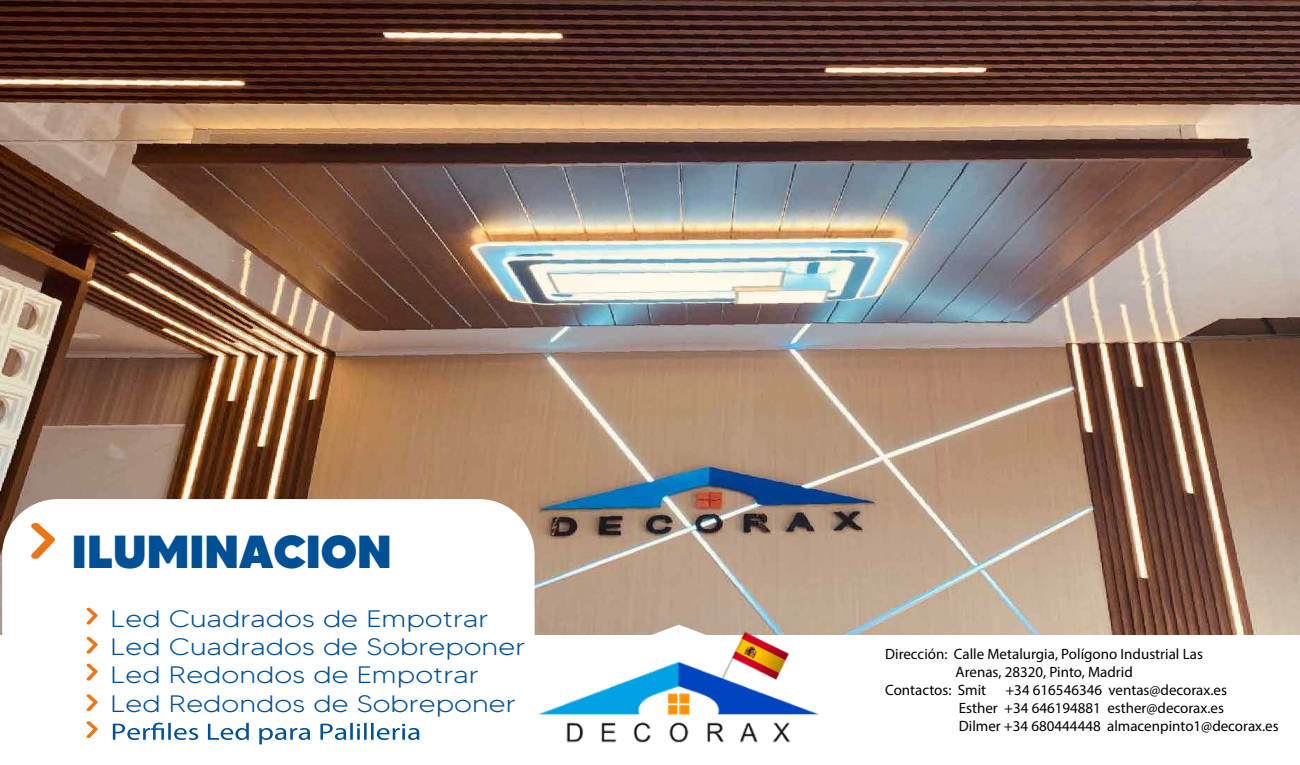
<style>
.page{position:relative;width:1300px;height:765px;background:#fff}
.page>*{position:absolute;margin:0;border:0;box-sizing:border-box;transform-origin:0 0}
.t1{font:900 46.25px "MADETOMMY";color:#005096}
.t2{font:300 23.75px/28.2px "MADETOMMY";color:#005096;scale:1.24 1}
.t3{font:15px/18px "Myriad Pro";color:#000}
</style>
<div class="page">
<img style="left:0;top:0;width:1300px;height:635px">
<div style="left:2px;top:499px;width:532px;height:240px;background:#fff;border-radius:56px"></div>
<svg style="left:113px;top:723px;width:306px;height:21px"></svg>
<svg style="left:31px;top:523px;width:24px;height:36px"></svg>
<svg style="left:86px;top:608px;width:12px;height:17px"></svg>
<svg style="left:86px;top:664px;width:12px;height:17px"></svg>
<svg style="left:86px;top:694px;width:12px;height:17px"></svg>
<img style="left:534px;top:621px;width:290px;height:122px">
<svg style="left:86px;top:637px;width:12px;height:17px"></svg>
<svg style="left:86px;top:721px;width:12px;height:17px"></svg>
<h1 class="t1" style="left:72px;top:522px;width:321px">ILUMINACION</h1>
<h2 class="t2" style="left:111px;top:604px;width:336px">Led Cuadrados de Empotrar<br>Led Cuadrados de Sobreponer<br>Led Redondos de Empotrar<br>Led Redondos de Sobreponer</h2>
<p class="t3" style="left:885px;top:645px;width:319px">Dirección: Calle Metalurgia, Polígono Industrial Las</p>
<p class="t3" style="left:955px;top:663px;width:179px">Arenas, 28320, Pinto, Madrid</p>
<p class="t3" style="left:885px;top:681px;width:103px">Contactos: Smit</p>
<p class="t3" style="left:959px;top:681px;width:321px;text-indent:47px">+34 616546346 ventas@decorax.es<br>Esther +34 646194881 esther@decorax.es<br>Dilmer +34 680444448 almacenpinto1@decorax.es</p>
</div>
